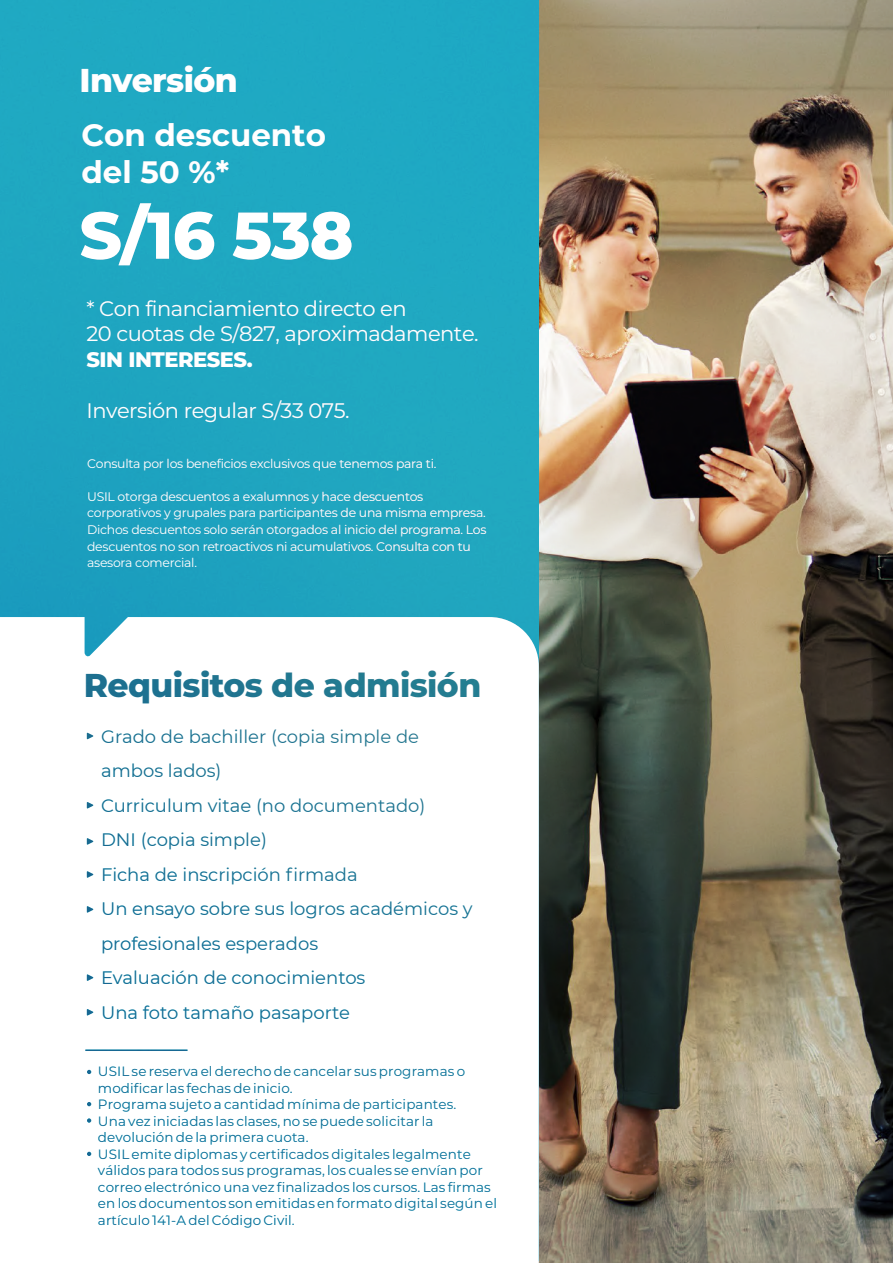
<style>
.page{position:relative;width:893px;height:1263px;background:#fff}
.page>*{position:absolute;margin:0;border:0;box-sizing:border-box;transform-origin:0 0}
.t1{font:800 65.85px "Montserrat";color:#fff}
.t2{font:800 33px "Montserrat";letter-spacing:-.02em;color:#20809e}
.t3{font:800 33px "Montserrat";letter-spacing:-.02em;color:#fff}
.t4{font:700 30.9px/37px "Montserrat";color:#fff}
.t5{font:21px/25.5px "Montserrat";letter-spacing:-.02em;color:#fff}
.t6{font:800 21px "Montserrat";letter-spacing:-.02em;color:#fff}
.t7{font:18px/34.5px "Montserrat";color:#20809e}
.t8{font:13.5px/16.5px "Montserrat";letter-spacing:.01em;color:#20809e}
.t9{font:12.45px/16.5px "Montserrat";letter-spacing:-.02em;color:#fff}
</style>
<div class="page">
<img style="left:539px;top:0;width:354px;height:1263px">
<div style="left:0;top:0;width:539px;height:1261px;background:#1ba4c6"></div>
<div style="left:0;top:617px;width:539px;height:646px;background:#fff"></div>
<svg style="left:87px;top:733px;width:6px;height:6px"></svg>
<svg style="left:87px;top:906px;width:6px;height:7px"></svg>
<svg style="left:87px;top:871px;width:6px;height:7px"></svg>
<svg style="left:87px;top:802px;width:6px;height:7px"></svg>
<svg style="left:87px;top:1009px;width:6px;height:7px"></svg>
<svg style="left:87px;top:838px;width:6px;height:7px"></svg>
<svg style="left:87px;top:974px;width:6px;height:7px"></svg>
<hr style="left:85px;top:1049px;width:103px;height:2px;background:#20809e">
<svg style="left:87px;top:1070px;width:4px;height:4px"></svg>
<svg style="left:87px;top:1118px;width:4px;height:5px"></svg>
<svg style="left:87px;top:1152px;width:4px;height:4px"></svg>
<svg style="left:87px;top:1102px;width:4px;height:4px"></svg>
<svg style="left:85px;top:609px;width:58px;height:48px"></svg>
<h2 class="t3" style="left:80px;top:56px;width:160px">Inversión</h2>
<h3 class="t4" style="left:81px;top:115px;width:246px">Con descuento del 50 %*</h3>
<h1 class="t1" style="left:79px;top:187px;width:276px">S/16 538</h1>
<h3 class="t5" style="left:87px;top:295px;width:394px">* Con financiamiento directo en<br>20 cuotas de S/827, aproximadamente.</h3>
<h3 class="t6" style="left:87px;top:344px;width:168px">SIN INTERESES.</h3>
<h3 class="t5" style="left:87px;top:397px;width:265px">Inversión regular S/33 075.</h3>
<p class="t9" style="left:87px;top:455px;width:351px">Consulta por los beneficios exclusivos que tenemos para ti.</p>
<p class="t9" style="left:87px;top:488px;width:401px">USIL otorga descuentos a exalumnos y hace descuentos corporativos y grupales para participantes de una misma empresa.<br>Dichos descuentos solo serán otorgados al inicio del programa. Los descuentos no son retroactivos ni acumulativos. Consulta con tu asesora comercial.</p>
<h2 class="t2" style="left:84px;top:661px;width:399px">Requisitos de admisión</h2>
<p class="t7" style="left:101px;top:718px;width:373px">Grado de bachiller (copia simple de ambos lados)<br>Curriculum vitae (no documentado)<br>DNI (copia simple)<br>Ficha de inscripción firmada<br>Un ensayo sobre sus logros académicos y profesionales esperados<br>Evaluación de conocimientos<br>Una foto tamaño pasaporte</p>
<p class="t8" style="left:98px;top:1063px;width:401px">USIL se reserva el derecho de cancelar sus programas o modificar las fechas de inicio.<br>Programa sujeto a cantidad mínima de participantes.<br>Una vez iniciadas las clases, no se puede solicitar la devolución de la primera cuota.<br>USIL emite diplomas y certificados digitales legalmente válidos para todos sus programas, los cuales se envían por correo electrónico una vez finalizados los cursos. Las firmas en los documentos son emitidas en formato digital según el artículo 141-A del Código Civil.</p>
</div>
